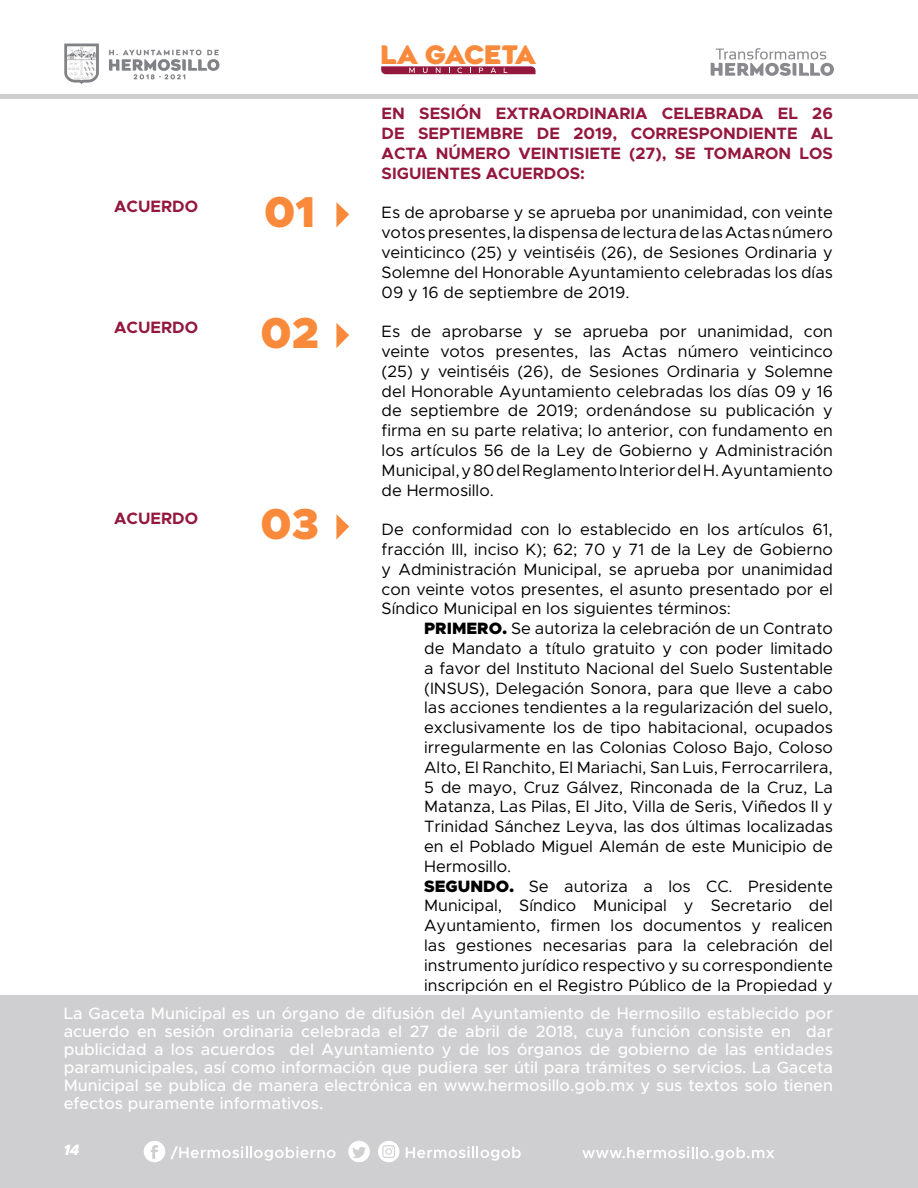
<style>
.page{position:relative;width:918px;height:1188px;background:#fff}
.page>*{position:absolute;margin:0;border:0;box-sizing:border-box;transform-origin:0 0}
.t1{font:900 43.5px "Metropolis";color:#fa8a3b}
.t2{font:900 25.35px "Agenor";letter-spacing:-.025em;color:#fa8a3b}
.t3{font:16.5px/19.8px "Metropolis";color:#000;text-align:justify}
.t4{font:500 16.5px/18px "Metropolis";color:#fff;text-align:justify}
.t5{font:700 16.5px/19.8px "Metropolis";color:#94173e;text-align:justify}
.t6{font:italic 900 15px "Metropolis";color:#fff;scale:.94 1}
.s1{font-weight:900}
</style>
<div class="page">
<div style="left:0;top:1132px;width:918px;height:56px;background:#cfcfd1"></div>
<div style="left:0;top:94px;width:918px;height:5px;background:#cfcfd1"></div>
<svg style="left:109px;top:50px;width:110px;height:29px"></svg>
<svg style="left:64px;top:44px;width:35px;height:40px"></svg>
<svg style="left:378px;top:1141px;width:21px;height:21px"></svg>
<svg style="left:348px;top:1141px;width:22px;height:21px"></svg>
<svg style="left:144px;top:1141px;width:192px;height:21px"></svg>
<svg style="left:406px;top:1146px;width:115px;height:15px"></svg>
<svg style="left:582px;top:1147px;width:192px;height:14px"></svg>
<svg style="left:381px;top:66px;width:155px;height:8px"></svg>
<svg style="left:711px;top:48px;width:123px;height:28px"></svg>
<div style="left:0;top:996px;width:918px;height:136px;background:#cfcfd1"></div>
<svg style="left:336px;top:202px;width:13px;height:25px"></svg>
<svg style="left:336px;top:323px;width:13px;height:25px"></svg>
<svg style="left:336px;top:514px;width:13px;height:26px"></svg>
<h2 class="t2" style="left:381px;top:38px;width:157px">LA GACETA</h2>
<p class="t5" style="left:382px;top:104px;width:453px">EN SESIÓN EXTRAORDINARIA CELEBRADA EL 26<br>DE SEPTIEMBRE DE 2019, CORRESPONDIENTE AL ACTA NÚMERO VEINTISIETE (27), SE TOMARON LOS SIGUIENTES ACUERDOS:</p>
<p class="t3" style="left:382px;top:203px;width:453px">Es de aprobarse y se aprueba por unanimidad, con veinte votos presentes, la dispensa de lectura de las Actas número veinticinco (25) y veintiséis (26), de Sesiones Ordinaria y Solemne del Honorable Ayuntamiento celebradas los días 09 y 16 de septiembre de 2019.</p>
<p class="t3" style="left:382px;top:322px;width:453px">Es de aprobarse y se aprueba por unanimidad, con veinte votos presentes, las Actas número veinticinco (25) y veintiséis (26), de Sesiones Ordinaria y Solemne del Honorable Ayuntamiento celebradas los días 09 y 16 de septiembre de 2019; ordenándose su publicación y firma en su parte relativa; lo anterior, con fundamento en los artículos 56 de la Ley de Gobierno y Administración Municipal, y 80 del Reglamento Interior del H. Ayuntamiento de Hermosillo.</p>
<p class="t3" style="left:382px;top:520px;width:453px">De conformidad con lo establecido en los artículos 61, fracción III, inciso K); 62; 70 y 71 de la Ley de Gobierno y Administración Municipal, se aprueba por unanimidad con veinte votos presentes, el asunto presentado por el Síndico Municipal en los siguientes términos:</p>
<p class="t3" style="left:424px;top:619px;width:410px;text-align:left"><span class="s1">PRIMERO.</span> Se autoriza la celebración de un Contrato de Mandato a título gratuito y con poder limitado a favor del Instituto Nacional del Suelo Sustentable (INSUS), Delegación Sonora, para que lleve a cabo las acciones tendientes a la regularización del suelo, exclusivamente los de tipo habitacional, ocupados irregularmente en las Colonias Coloso Bajo, Coloso Alto, El Ranchito, El Mariachi, San Luis, Ferrocarrilera, 5 de mayo, Cruz Gálvez, Rinconada de la Cruz, La Matanza, Las Pilas, El Jito, Villa de Seris, Viñedos II y Trinidad Sánchez Leyva, las dos últimas localizadas en el Poblado Miguel Alemán de este Municipio de Hermosillo.<br><span class="s1">SEGUNDO.</span> Se autoriza a los CC. Presidente Municipal, Síndico Municipal y Secretario del Ayuntamiento, firmen los documentos y realicen las gestiones necesarias para la celebración del instrumento jurídico respectivo y su correspondiente inscripción en el Registro Público de la Propiedad y</p>
<p class="t4" style="left:64px;top:1004px;width:771px">La Gaceta Municipal es un órgano de difusión del Ayuntamiento de Hermosillo establecido por acuerdo en sesión ordinaria celebrada el 27 de abril de 2018, cuya función consiste en dar publicidad a los acuerdos del Ayuntamiento y de los órganos de gobierno de las entidades paramunicipales, así como información que pudiera ser útil para trámites o servicios. La Gaceta Municipal se publica de manera electrónica en www.hermosillo.gob.mx y sus textos solo tienen efectos puramente informativos.</p>
<h1 class="t1" style="left:264px;top:184px;width:53px">01</h1>
<p class="t5" style="left:114px;top:197px;width:86px">ACUERDO</p>
<h1 class="t1" style="left:260px;top:305px;width:60px">02</h1>
<p class="t5" style="left:114px;top:317px;width:86px">ACUERDO</p>
<h1 class="t1" style="left:261px;top:496px;width:60px">03</h1>
<p class="t5" style="left:114px;top:509px;width:86px">ACUERDO</p>
<p class="t6" style="left:63px;top:1140px;width:23px">14</p>
</div>
